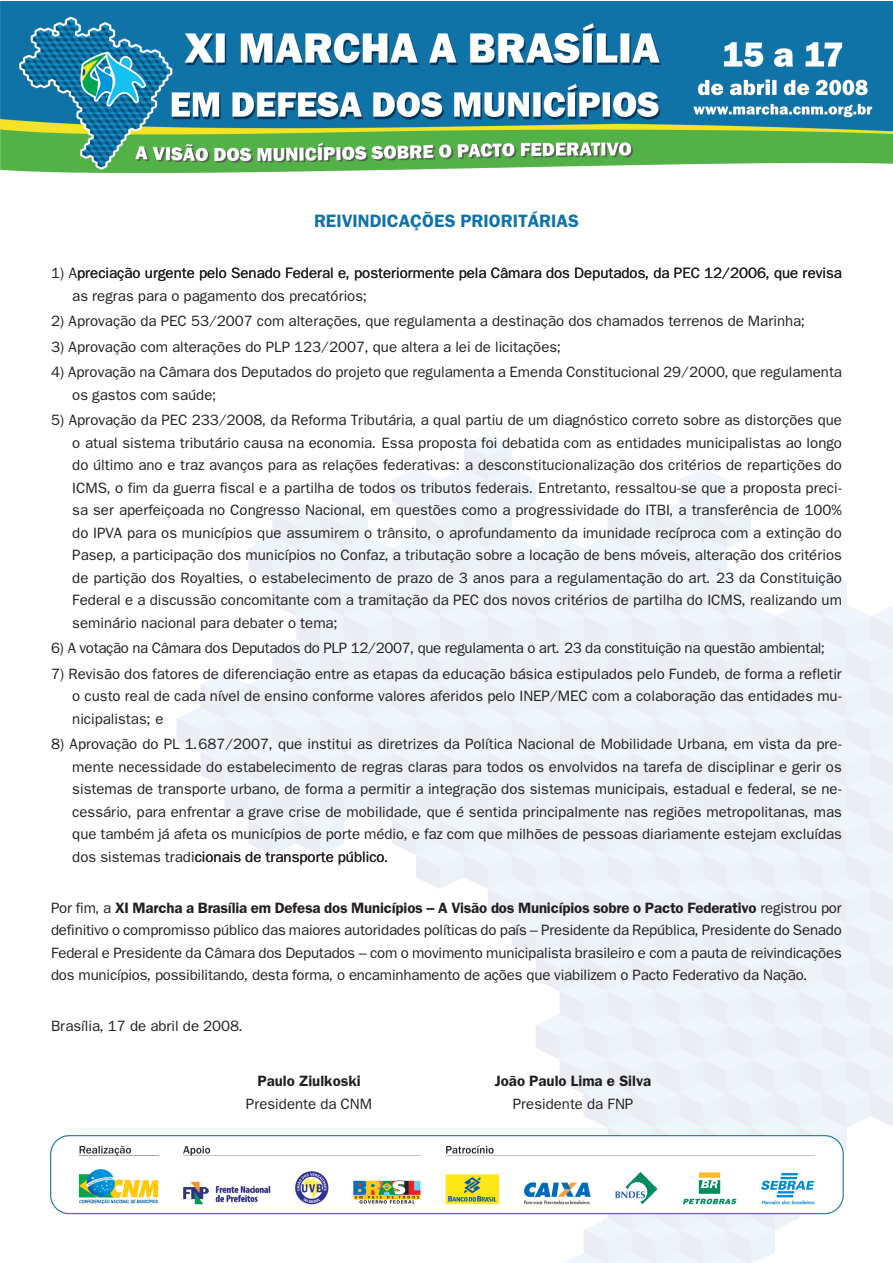
<style>
.page{position:relative;width:893px;height:1263px;background:#fff}
.page>*{position:absolute;margin:0;border:0;box-sizing:border-box;transform-origin:0 0}
.t1{font:700 18px "Franklin";color:#1073a7}
.t2{font:15px/22.5px "Franklin";color:#231f20;text-align:justify}
.t3{font:15px "Franklin";letter-spacing:-.02em;color:#231f20}
.t4{font:700 15px "Franklin";color:#231f20}
.s1{font-weight:700}
</style>
<div class="page">
<img style="left:0;top:1px;width:893px;height:1261px">
<p class="t1" style="left:314px;top:211px;width:266px">REIVINDICAÇÕES PRIORITÁRIAS</p>
<p class="t2" style="left:72px;top:261px;width:771px;text-indent:-21px">1) Apreciação urgente pelo Senado Federal e, posteriormente pela Câmara dos Deputados, da PEC 12/2006, que revisa as regras para o pagamento dos precatórios;</p>
<p class="t2" style="left:51px;top:309px;width:756px">2) Aprovação da PEC 53/2007 com alterações, que regulamenta a destinação dos chamados terrenos de Marinha;</p>
<p class="t2" style="left:51px;top:335px;width:512px">3) Aprovação com alterações do PLP 123/2007, que altera a lei de licitações;</p>
<p class="t2" style="left:72px;top:360px;width:771px;text-indent:-21px">4) Aprovação na Câmara dos Deputados do projeto que regulamenta a Emenda Constitucional 29/2000, que regulamenta os gastos com saúde;</p>
<p class="t2" style="left:72px;top:408px;width:771px;text-indent:-21px">5) Aprovação da PEC 233/2008, da Reforma Tributária, a qual partiu de um diagnóstico correto sobre as distorções que o atual sistema tributário causa na economia. Essa proposta foi debatida com as entidades municipalistas ao longo do último ano e traz avanços para as relações federativas: a desconstitucionalização dos critérios de repartições do ICMS, o fim da guerra fiscal e a partilha de todos os tributos federais. Entretanto, ressaltou-se que a proposta preci&shy;sa ser aperfeiçoada no Congresso Nacional, em questões como a progressividade do ITBI, a transferência de 100% do IPVA para os municípios que assumirem o trânsito, o aprofundamento da imunidade recíproca com a extinção do Pasep, a participação dos municípios no Confaz, a tributação sobre a locação de bens móveis, alteração dos critérios de partição dos Royalties, o estabelecimento de prazo de 3 anos para a regulamentação do art. 23 da Constituição Federal e a discussão concomitante com a tramitação da PEC dos novos critérios de partilha do ICMS, realizando um seminário nacional para debater o tema;</p>
<p class="t3" style="left:51px;top:639px;width:776px">6) A votação na Câmara dos Deputados do PLP 12/2007, que regulamenta o art. 23 da constituição na questão ambiental;</p>
<p class="t2" style="left:72px;top:662px;width:771px;text-indent:-21px">7) Revisão dos fatores de diferenciação entre as etapas da educação básica estipulados pelo Fundeb, de forma a refletir o custo real de cada nível de ensino conforme valores aferidos pelo INEP/MEC com a colaboração das entidades mu&shy;nicipalistas; e</p>
<p class="t2" style="left:72px;top:732px;width:771px;text-indent:-21px">8) Aprovação do PL 1.687/2007, que institui as diretrizes da Política Nacional de Mobilidade Urbana, em vista da pre&shy;mente necessidade do estabelecimento de regras claras para todos os envolvidos na tarefa de disciplinar e gerir os sistemas de transporte urbano, de forma a permitir a integração dos sistemas municipais, estadual e federal, se ne&shy;cessário, para enfrentar a grave crise de mobilidade, que é sentida principalmente nas regiões metropolitanas, mas que também já afeta os municípios de porte médio, e faz com que milhões de pessoas diariamente estejam excluídas dos sistemas tradicionais de transporte público.</p>
<p class="t2" style="left:51px;top:896px;width:792px">Por fim, a <span class="s1">XI Marcha a Brasília em Defesa dos Municípios – A Visão dos Municípios sobre o Pacto Federativo</span> registrou por definitivo o compromisso público das maiores autoridades políticas do país – Presidente da República, Presidente do Senado Federal e Presidente da Câmara dos Deputados – com o movimento municipalista brasileiro e com a pauta de reivindicações dos municípios, possibilitando, desta forma, o encaminhamento de ações que viabilizem o Pacto Federativo da Nação.</p>
<p class="t2" style="left:51px;top:1014px;width:194px">Brasília, 17 de abril de 2008.</p>
<p class="t4" style="left:257px;top:1072px;width:105px">Paulo Ziulkoski</p>
<p class="t4" style="left:495px;top:1072px;width:158px">João Paulo Lima e Silva</p>
<p class="t2" style="left:246px;top:1092px;width:128px">Presidente da CNM</p>
<p class="t2" style="left:513px;top:1092px;width:122px">Presidente da FNP</p>
</div>
